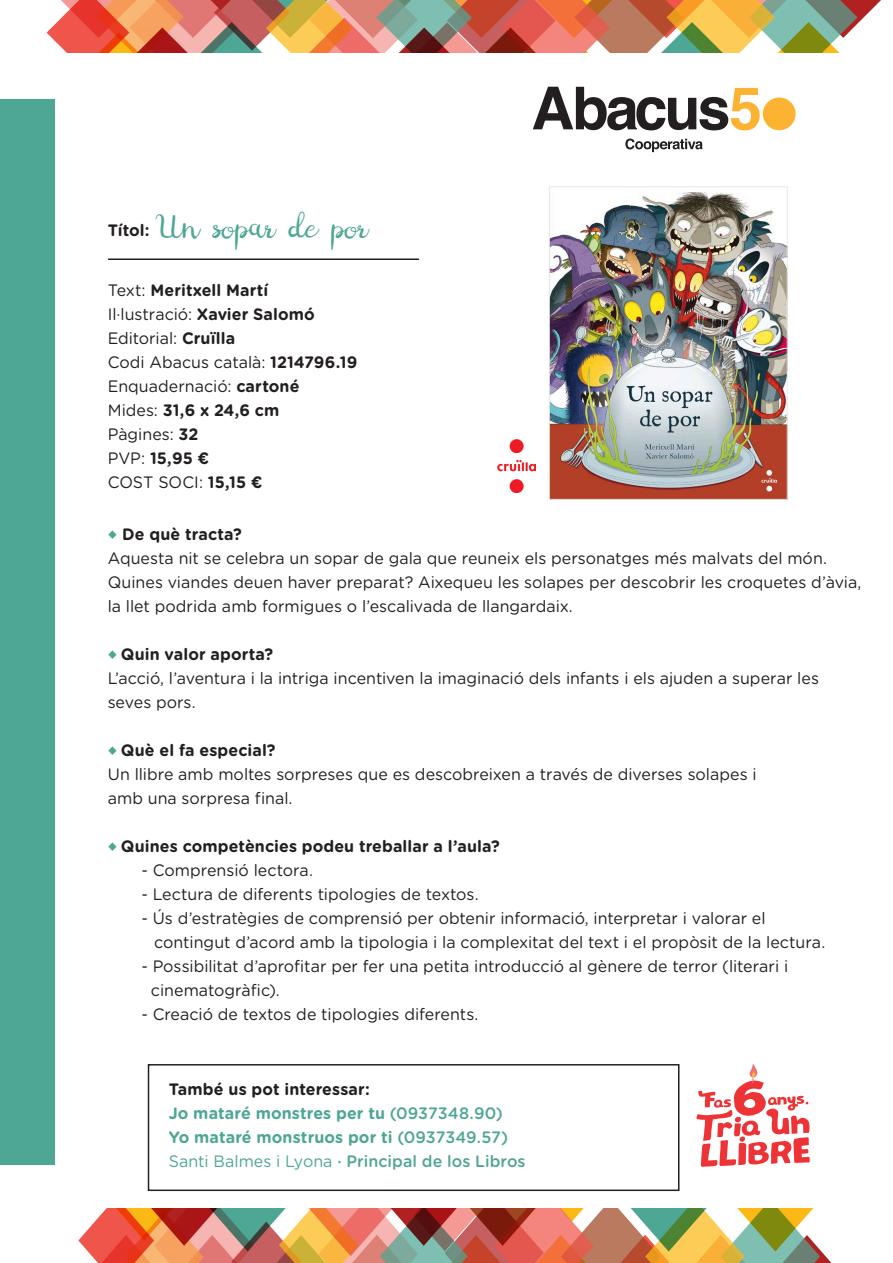
<style>
.page{position:relative;width:893px;height:1263px;background:#fff}
.page>*{position:absolute;margin:0;border:0;box-sizing:border-box;transform-origin:0 0}
.t1{font:17.4px "Digory Doodles PS";letter-spacing:-.015em;color:#4ea694}
.t2{font:16.5px/24px "Gotham Rounded";color:#231f20}
.t3{font:700 16.5px "Gotham Rounded";letter-spacing:.005em;color:#231f20}
.t4{font:700 16.5px "Gotham Rounded";letter-spacing:.005em;color:#4ea694}
.t5{font:500 16.5px "Gotham Rounded";letter-spacing:.005em;color:#4ea694}
.s1{font-family:"Gotham Rounded";font-weight:700;font-size:16.5px;color:#231f20}
.s2{font-weight:400}
.s3{font-weight:700}
.s4{font-family:"Minion Pro";font-weight:400;font-size:21px;color:#4ea694}
.s5{font-weight:500}
</style>
<div class="page">
<div style="left:0;top:99px;width:55px;height:1065px;background:#4ea694"></div>
<img style="left:551px;top:192px;width:234px;height:306px">
<div style="left:549px;top:187px;width:238px;height:313px;border:1px solid #e6e7e9"></div>
<hr style="left:108px;top:258px;width:310px;height:2px;background:#231f20">
<svg style="left:78px;top:1064px;width:753px;height:199px"></svg>
<svg style="left:47px;top:0;width:834px;height:152px"></svg>
<div style="left:148px;top:1064px;width:531px;height:127px;border:2px solid #231f20"></div>
<img style="left:497px;top:439px;width:39px;height:53px">
<p class="t1" style="left:108px;top:221px;width:263px"><span class="s1">Títol:</span> Un sopar de por</p>
<p class="t3" style="left:108px;top:278px;width:162px"><span class="s2">Text:</span> Meritxell Martí</p>
<p class="t2" style="left:108px;top:302px;width:209px">Il·lustració: <span class="s3">Xavier Salomó</span></p>
<p class="t2" style="left:108px;top:326px;width:129px">Editorial: <span class="s3">Cruïlla</span></p>
<p class="t2" style="left:108px;top:350px;width:251px">Codi Abacus català: <span class="s3">1214796.19</span></p>
<p class="t2" style="left:108px;top:374px;width:193px">Enquadernació: <span class="s3">cartoné</span></p>
<p class="t3" style="left:108px;top:398px;width:173px"><span class="s2">Mides:</span> 31,6 x 24,6 cm</p>
<p class="t2" style="left:108px;top:422px;width:92px">Pàgines: <span class="s3">32</span></p>
<p class="t3" style="left:108px;top:446px;width:103px"><span class="s2">PVP:</span> 15,95 €</p>
<p class="t2" style="left:108px;top:470px;width:156px">COST SOCI: <span class="s3">15,15 €</span></p>
<p class="t3" style="left:108px;top:522px;width:136px"><span class="s4">◆</span> De què tracta?</p>
<p class="t2" style="left:108px;top:545px;width:721px">Aquesta nit se celebra un sopar de gala que reuneix els personatges més malvats del món.</p>
<p class="t2" style="left:108px;top:569px;width:755px">Quines viandes deuen haver preparat? Aixequeu les solapes per descobrir les croquetes d’àvia, la llet podrida amb formigues o l’escalivada de llangardaix.</p>
<p class="t3" style="left:108px;top:642px;width:167px"><span class="s4">◆</span> Quin valor aporta?</p>
<p class="t2" style="left:108px;top:665px;width:713px">L’acció, l’aventura i la intriga incentiven la imaginació dels infants i els ajuden a superar les</p>
<p class="t2" style="left:108px;top:689px;width:89px">seves pors.</p>
<p class="t3" style="left:108px;top:738px;width:169px"><span class="s4">◆</span> Què el fa especial?</p>
<p class="t2" style="left:108px;top:761px;width:650px">Un llibre amb moltes sorpreses que es descobreixen a través de diverses solapes i</p>
<p class="t2" style="left:108px;top:785px;width:186px">amb una sorpresa final.</p>
<p class="t3" style="left:108px;top:834px;width:394px"><span class="s4">◆</span> Quines competències podeu treballar a l’aula?</p>
<p class="t2" style="left:141px;top:857px;width:173px">- Comprensió lectora.</p>
<p class="t2" style="left:141px;top:881px;width:339px">- Lectura de diferents tipologies de textos.</p>
<p class="t2" style="left:141px;top:905px;width:626px">- Ús d’estratègies de comprensió per obtenir informació, interpretar i valorar el</p>
<p class="t2" style="left:154px;top:929px;width:673px">contingut d’acord amb la tipologia i la complexitat del text i el propòsit de la lectura.</p>
<p class="t2" style="left:141px;top:953px;width:648px">- Possibilitat d’aprofitar per fer una petita introducció al gènere de terror (literari i</p>
<p class="t2" style="left:151px;top:977px;width:130px">cinematogràfic).</p>
<p class="t2" style="left:141px;top:1001px;width:339px">- Creació de textos de tipologies diferents.</p>
<p class="t3" style="left:169px;top:1076px;width:203px">També us pot interessar:</p>
<p class="t4" style="left:169px;top:1100px;width:336px">Jo mataré monstres per tu <span class="s5">(0937348.90)</span></p>
<p class="t4" style="left:169px;top:1124px;width:341px">Yo mataré monstruos por ti <span class="s5">(0937349.57)</span></p>
<p class="t5" style="left:169px;top:1149px;width:358px"><span class="s2">Santi Balmes i Lyona</span> · Principal de los Libros</p>
</div>
